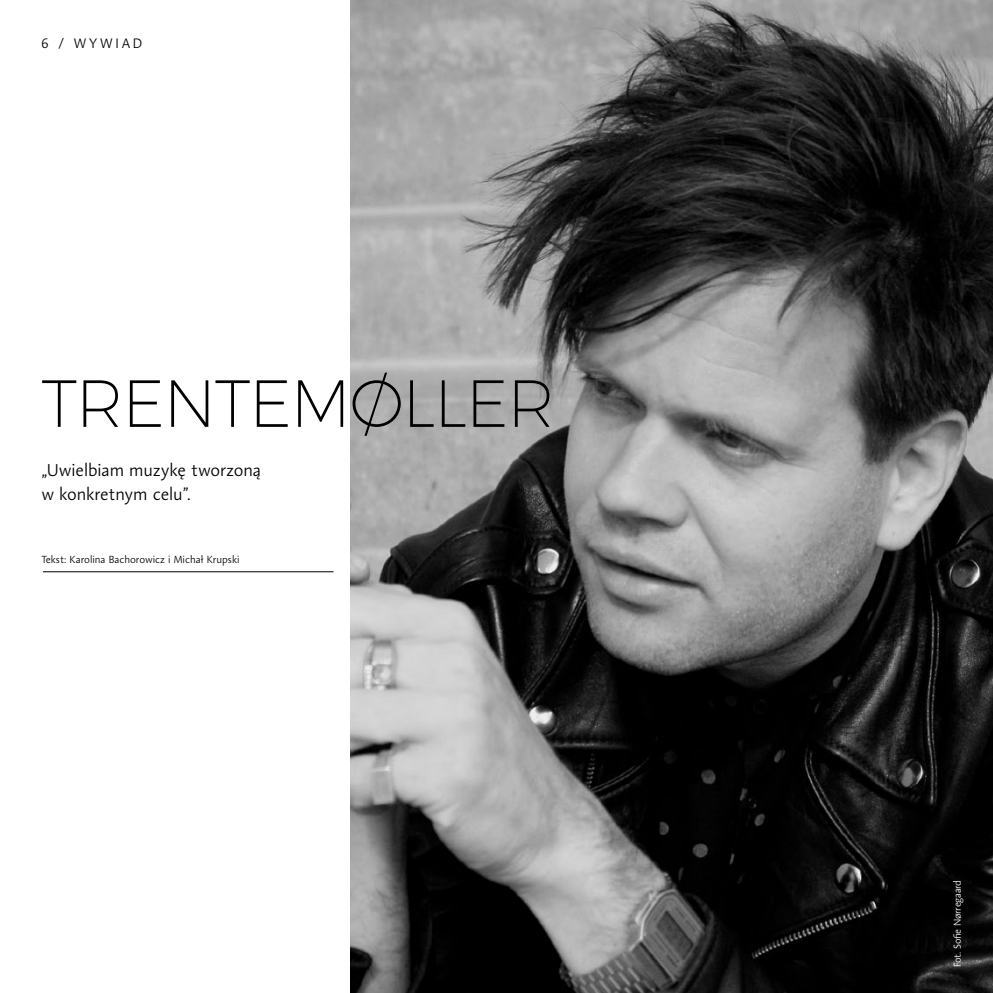
<style>
.page{position:relative;width:993px;height:993px;background:#fff}
.page>*{position:absolute;margin:0;border:0;box-sizing:border-box;transform-origin:0 0}
.t1{font:200 66.5px "Montserrat";letter-spacing:-.025em;color:#000}
.t2{font:300 17.5px/24.5px "Aroma No 2 LT Pro";letter-spacing:-.005em;color:#000}
.t3{font:300 14px "Aroma No 2 LT Pro";letter-spacing:.2em;color:#000}
.t4{font:300 10.5px "Aroma No 2 LT Pro";color:#000}
.t5{font:300 10.15px "Aroma No 2 LT Pro";letter-spacing:-.025em;color:#fff}
</style>
<div class="page">
<img style="left:351px;top:0;width:641px;height:992px">
<hr style="left:43px;top:571px;width:290px;height:1px;background:#000">
<p class="t3" style="left:41px;top:34px;width:102px">6 / WYWIAD</p>
<h1 class="t1" style="left:41px;top:362px;width:515px">TRENTEMØLLER</h1>
<p class="t2" style="left:41px;top:457px;width:221px">„Uwielbiam muzykę tworzoną w konkretnym celu”.</p>
<p class="t4" style="left:41px;top:552px;width:200px">Tekst: Karolina Bachorowicz i Michał Krupski</p>
<p class="t5" style="left:950px;top:966px;width:88px;rotate:-90deg">Fot. Sofie Nørregaard</p>
</div>
